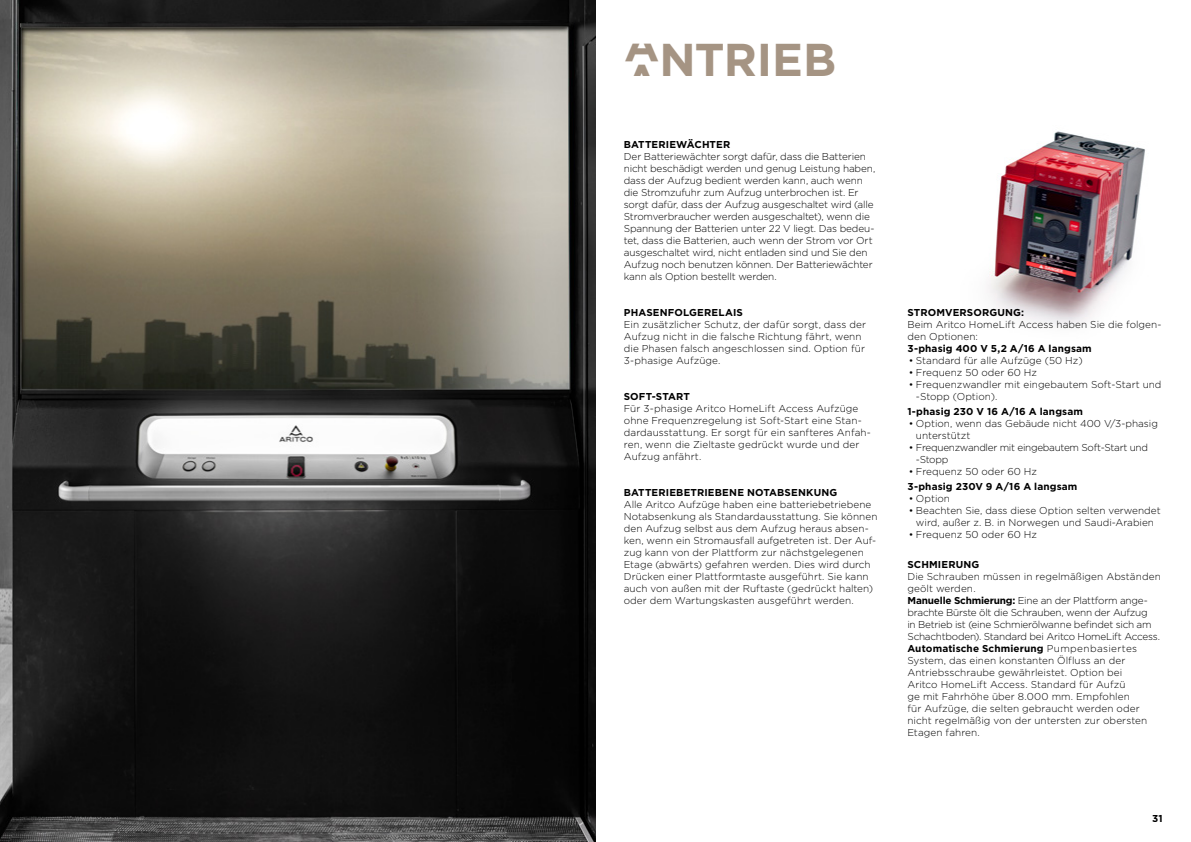
<style>
.page{position:relative;width:1191px;height:842px;background:#fff}
.page>*{position:absolute;margin:0;border:0;box-sizing:border-box;transform-origin:0 0}
.t1{font:700 46px "Gotham";letter-spacing:-.005em;color:#a59483}
.t2{font:300 10px/12px "Gotham";color:#000}
.t3{font:700 10px "Gotham";letter-spacing:.015em;color:#000}
.t4{font:300 10px/12px "Gotham";letter-spacing:-.03em;color:#000}
.s1{font-family:"Aritco Letter Lift"}
.s2{font-weight:700}
</style>
<div class="page">
<img style="left:988px;top:131px;width:157px;height:194px">
<img style="left:0;top:0;width:595px;height:842px">
<h1 class="t1" style="left:624px;top:30px;width:214px"><span class="s1">A</span>NTRIEB</h1>
<p class="t3" style="left:624px;top:138px;width:108px">BATTERIEWÄCHTER</p>
<p class="t2" style="left:624px;top:151px;width:253px">Der Batteriewächter sorgt dafür, dass die Batterien nicht beschädigt werden und genug Leistung haben, dass der Aufzug bedient werden kann, auch wenn die Stromzufuhr zum Aufzug unterbrochen ist. Er sorgt dafür, dass der Aufzug ausgeschaltet wird (alle Stromverbraucher werden ausgeschaltet), wenn die Spannung der Batterien unter 22 V liegt. Das bedeu&shy;tet, dass die Batterien, auch wenn der Strom vor Ort ausgeschaltet wird, nicht entladen sind und Sie den Aufzug noch benutzen können. Der Batteriewächter kann als Option bestellt werden.</p>
<p class="t3" style="left:624px;top:306px;width:121px">PHASENFOLGERELAIS</p>
<p class="t2" style="left:624px;top:319px;width:244px">Ein zusätzlicher Schutz, der dafür sorgt, dass der Aufzug nicht in die falsche Richtung fährt, wenn die Phasen falsch angeschlossen sind. Option für 3-phasige Aufzüge.</p>
<p class="t3" style="left:624px;top:390px;width:68px">SOFT-START</p>
<p class="t2" style="left:624px;top:403px;width:249px">Für 3-phasige Aritco HomeLift Access Aufzüge ohne Frequenzregelung ist Soft-Start eine Stan&shy;dardausstattung. Er sorgt für ein sanfteres Anfah&shy;ren, wenn die Zieltaste gedrückt wurde und der Aufzug anfährt.</p>
<p class="t3" style="left:624px;top:486px;width:215px">BATTERIEBETRIEBENE NOTABSENKUNG</p>
<p class="t2" style="left:624px;top:499px;width:255px">Alle Aritco Aufzüge haben eine batteriebetriebene Notabsenkung als Standardausstattung. Sie können den Aufzug selbst aus dem Aufzug heraus absen&shy;ken, wenn ein Stromausfall aufgetreten ist. Der Auf&shy;zug kann von der Plattform zur nächstgelegenen Etage (abwärts) gefahren werden. Dies wird durch Drücken einer Plattformtaste ausgeführt. Sie kann auch von außen mit der Ruftaste (gedrückt halten) oder dem Wartungskasten ausgeführt werden.</p>
<p class="t3" style="left:907px;top:306px;width:118px">STROMVERSORGUNG:</p>
<p class="t2" style="left:907px;top:319px;width:256px">Beim Aritco HomeLift Access haben Sie die folgen&shy;den Optionen:</p>
<p class="t3" style="left:907px;top:342px;width:186px">3-phasig 400 V 5,2 A/16 A langsam</p>
<p class="t2" style="left:909px;top:355px;width:175px">• Standard für alle Aufzüge (50 Hz)</p>
<p class="t2" style="left:909px;top:367px;width:130px">• Frequenz 50 oder 60 Hz</p>
<p class="t2" style="left:916px;top:379px;width:247px;text-indent:-7px">• Frequenzwandler mit eingebautem Soft-Start und -Stopp (Option).</p>
<p class="t3" style="left:907px;top:405px;width:177px">1-phasig 230 V 16 A/16 A langsam</p>
<p class="t2" style="left:916px;top:417px;width:243px;text-indent:-7px">• Option, wenn das Gebäude nicht 400 V/3-phasig unterstützt</p>
<p class="t4" style="left:916px;top:441px;width:234px;text-indent:-7px">• Frequenzwandler mit eingebautem Soft-Start und -Stopp</p>
<p class="t2" style="left:909px;top:465px;width:130px">• Frequenz 50 oder 60 Hz</p>
<p class="t3" style="left:907px;top:480px;width:171px">3-phasig 230V 9 A/16 A langsam</p>
<p class="t2" style="left:909px;top:492px;width:43px">• Option</p>
<p class="t2" style="left:909px;top:504px;width:253px;text-align:center">• Beachten Sie, dass diese Option selten verwendet wird, außer z. B. in Norwegen und Saudi-Arabien</p>
<p class="t2" style="left:909px;top:528px;width:130px">• Frequenz 50 oder 60 Hz</p>
<p class="t3" style="left:907px;top:558px;width:73px">SCHMIERUNG</p>
<p class="t2" style="left:907px;top:571px;width:255px">Die Schrauben müssen in regelmäßigen Abständen geölt werden.<br><span class="s2">Manuelle Schmierung:</span> Eine an der Plattform ange&shy;brachte Bürste ölt die Schrauben, wenn der Aufzug<br>in Betrieb ist (eine Schmierölwanne befindet sich am Schachtboden). Standard bei Aritco HomeLift Access.<br><span class="s2">Automatische Schmierung</span> Pumpenbasiertes System, das einen konstanten Ölfluss an der Antriebsschraube gewährleistet. Option bei<br>Aritco HomeLift Access. Standard für Aufzü<br>ge mit Fahrhöhe über 8.000 mm. Empfohlen<br>für Aufzüge, die selten gebraucht werden oder nicht regelmäßig von der untersten zur obersten Etagen fahren.</p>
<p class="t3" style="left:1152px;top:811px;width:12px">31</p>
</div>
